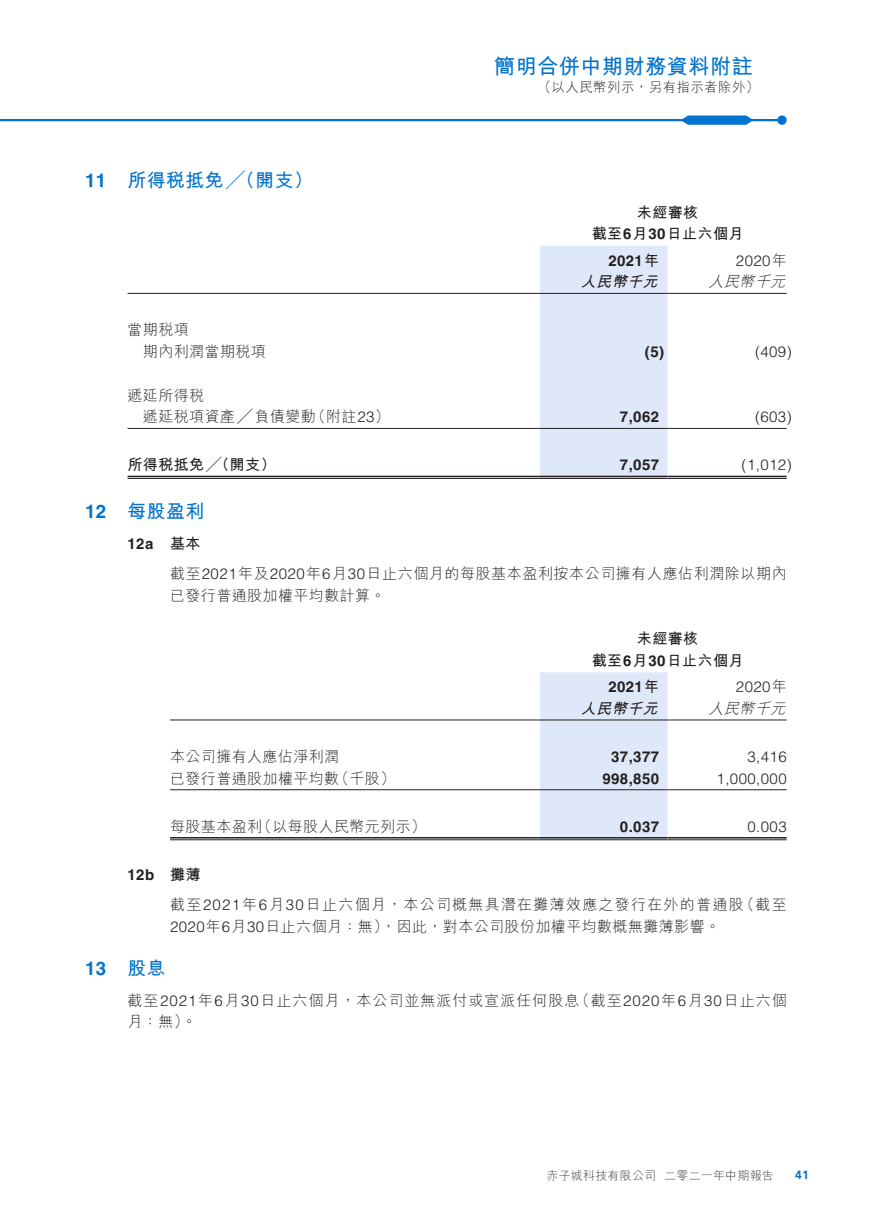
<style>
.page{position:relative;width:893px;height:1212px;background:#fff}
.page>*{position:absolute;margin:0;border:0;box-sizing:border-box;transform-origin:0 0}
.t1{font:700 21px "M Hei HK";letter-spacing:.03em;color:#0073ce}
.t2{font:700 18.75px "M Hei HK";letter-spacing:.03em;color:#0073ce}
.t3{font:700 18.75px "Helvetica LT Std";color:#0073ce}
.t4{font:300 15px/21.8px "M Hei HK";letter-spacing:.03em;color:#231f20}
.t5{font:300 15px/21.8px "M Hei HK";letter-spacing:.085em;color:#231f20}
.t6{font:300 15px/21.8px "M Hei HK";letter-spacing:.065em;color:#231f20}
.t7{font:700 15px "Helvetica LT Std";letter-spacing:.03em;color:#231f20}
.t8{font:300 15px "Helvetica LT Std";letter-spacing:.03em;color:#231f20}
.t9{font:700 15px/21.8px "M Hei HK";letter-spacing:.03em;color:#231f20;text-align:center}
.t10{font:italic 700 15px "M Hei HK";color:#231f20}
.t11{font:italic 300 15px "M Hei HK";color:#231f20}
.t12{font:300 13.5px "M Hei HK";letter-spacing:.03em;color:#231f20}
.t13{font:300 12px "M Hei HK";letter-spacing:.02em;color:#3e3e3f}
.t14{font:700 12px "Frutiger LT Std";color:#0073ce}
.s1{font-family:"Helvetica LT Std"}
.s2{font-family:"M Hei HK"}
</style>
<div class="page">
<svg style="left:681px;top:115px;width:72px;height:10px"></svg>
<hr style="left:0;top:119px;width:782px;height:2px;background:#0073ce">
<svg style="left:777px;top:115px;width:10px;height:10px"></svg>
<div style="left:540px;top:246px;width:128px;height:232px;background:#dfe8f8"></div>
<hr style="left:128px;top:293px;width:412px;height:1px;background:#231f20">
<hr style="left:540px;top:293px;width:128px;height:1px;background:#231f20">
<hr style="left:668px;top:293px;width:119px;height:1px;background:#231f20">
<hr style="left:128px;top:428px;width:412px;height:1px;background:#231f20">
<hr style="left:540px;top:428px;width:128px;height:1px;background:#231f20">
<hr style="left:668px;top:428px;width:119px;height:1px;background:#231f20">
<hr style="left:128px;top:476px;width:412px;height:1px;background:#231f20">
<hr style="left:128px;top:478px;width:412px;height:1px;background:#231f20">
<hr style="left:540px;top:476px;width:128px;height:1px;background:#231f20">
<hr style="left:540px;top:478px;width:128px;height:1px;background:#231f20">
<hr style="left:668px;top:476px;width:119px;height:1px;background:#231f20">
<hr style="left:668px;top:478px;width:119px;height:1px;background:#231f20">
<div style="left:540px;top:672px;width:128px;height:167px;background:#dfe8f8"></div>
<hr style="left:170px;top:719px;width:370px;height:1px;background:#231f20">
<hr style="left:540px;top:719px;width:128px;height:1px;background:#231f20">
<hr style="left:668px;top:719px;width:119px;height:1px;background:#231f20">
<hr style="left:170px;top:789px;width:370px;height:1px;background:#231f20">
<hr style="left:540px;top:789px;width:128px;height:1px;background:#231f20">
<hr style="left:668px;top:789px;width:119px;height:1px;background:#231f20">
<hr style="left:170px;top:837px;width:370px;height:1px;background:#231f20">
<hr style="left:170px;top:839px;width:370px;height:1px;background:#231f20">
<hr style="left:540px;top:837px;width:128px;height:1px;background:#231f20">
<hr style="left:540px;top:839px;width:128px;height:1px;background:#231f20">
<hr style="left:668px;top:837px;width:119px;height:1px;background:#231f20">
<hr style="left:668px;top:839px;width:119px;height:1px;background:#231f20">
<p class="t2" style="left:85px;top:166px;width:229px"><span class="s1">11</span> 所得稅抵免╱（開支）</p>
<p class="t4" style="left:143px;top:319px;width:124px;text-indent:-15px">當期稅項<br>期內利潤當期稅項</p>
<p class="t4" style="left:143px;top:384px;width:248px;text-indent:-15px">遞延所得稅<br>遞延稅項資產 ╱ 負債變動（附註<span class="s1">23</span>）</p>
<h1 class="t1" style="left:494px;top:51px;width:260px">簡明合併中期財務資料附註</h1>
<p class="t12" style="left:538px;top:80px;width:223px">（以人民幣列示，另有指示者除外）</p>
<p class="t9" style="left:592px;top:200px;width:153px">未經審核<br>截至<span class="s1">6</span>月<span class="s1">30</span>日止六個月</p>
<p class="t7" style="left:608px;top:251px;width:52px">2021<span class="s2">年</span></p>
<p class="t8" style="left:736px;top:251px;width:52px">2020<span class="s2">年</span></p>
<p class="t10" style="left:581px;top:271px;width:83px">人民幣千元</p>
<p class="t11" style="left:708px;top:274px;width:82px">人民幣千元</p>
<p class="t7" style="left:645px;top:343px;width:21px">(5)</p>
<p class="t8" style="left:755px;top:342px;width:38px">(409)</p>
<p class="t7" style="left:620px;top:408px;width:41px">7,062</p>
<p class="t8" style="left:755px;top:408px;width:38px">(603)</p>
<p class="t9" style="left:128px;top:453px;width:150px">所得稅抵免╱（開支）</p>
<p class="t7" style="left:620px;top:456px;width:41px">7,057</p>
<p class="t8" style="left:742px;top:456px;width:52px">(1,012)</p>
<p class="t2" style="left:85px;top:498px;width:121px"><span class="s1">12</span> 每股盈利</p>
<p class="t7" style="left:128px;top:534px;width:74px">12a <span class="s2">基本</span></p>
<p class="t4" style="left:170px;top:562px;width:618px">截至<span class="s1">2021</span>年及<span class="s1">2020</span>年<span class="s1">6</span>月<span class="s1">30</span>日止六個月的每股基本盈利按本公司擁有人應佔利潤除以期內已發行普通股加權平均數計算。</p>
<p class="t9" style="left:592px;top:626px;width:153px">未經審核<br>截至<span class="s1">6</span>月<span class="s1">30</span>日止六個月</p>
<p class="t7" style="left:608px;top:678px;width:52px">2021<span class="s2">年</span></p>
<p class="t8" style="left:736px;top:677px;width:52px">2020<span class="s2">年</span></p>
<p class="t10" style="left:581px;top:697px;width:83px">人民幣千元</p>
<p class="t11" style="left:708px;top:701px;width:82px">人民幣千元</p>
<p class="t4" style="left:170px;top:745px;width:171px">本公司擁有人應佔淨利潤</p>
<p class="t7" style="left:611px;top:747px;width:49px">37,377</p>
<p class="t8" style="left:747px;top:747px;width:41px">3,416</p>
<p class="t4" style="left:170px;top:767px;width:227px">已發行普通股加權平均數（千股）</p>
<p class="t7" style="left:602px;top:769px;width:58px">998,850</p>
<p class="t8" style="left:717px;top:769px;width:72px">1,000,000</p>
<p class="t4" style="left:170px;top:815px;width:258px">每股基本盈利（以每股人民幣元列示）</p>
<p class="t7" style="left:620px;top:817px;width:41px">0.037</p>
<p class="t8" style="left:747px;top:817px;width:41px">0.003</p>
<p class="t7" style="left:128px;top:865px;width:74px">12b <span class="s2">攤薄</span></p>
<p class="t5" style="left:170px;top:893px;width:618px">截至<span class="s1">2021</span>年<span class="s1">6</span>月<span class="s1">30</span>日止六個月，本公司概無具潛在攤薄效應之發行在外的普通股（截至<br><span class="s1">2020</span>年<span class="s1">6</span>月<span class="s1">30</span>日止六個月：無），因此，對本公司股份加權平均數概無攤薄影響。</p>
<p class="t3" style="left:85px;top:957px;width:82px">13 <span class="s2">股息</span></p>
<p class="t6" style="left:128px;top:989px;width:661px">截至<span class="s1">2021</span>年<span class="s1">6</span>月<span class="s1">30</span>日止六個月，本公司並無派付或宣派任何股息（截至<span class="s1">2020</span>年<span class="s1">6</span>月<span class="s1">30</span>日止六個月：無）。</p>
<p class="t13" style="left:546px;top:1169px;width:229px">赤子城科技有限公司 二零二一年中期報告</p>
<p class="t14" style="left:795px;top:1168px;width:15px">41</p>
</div>
